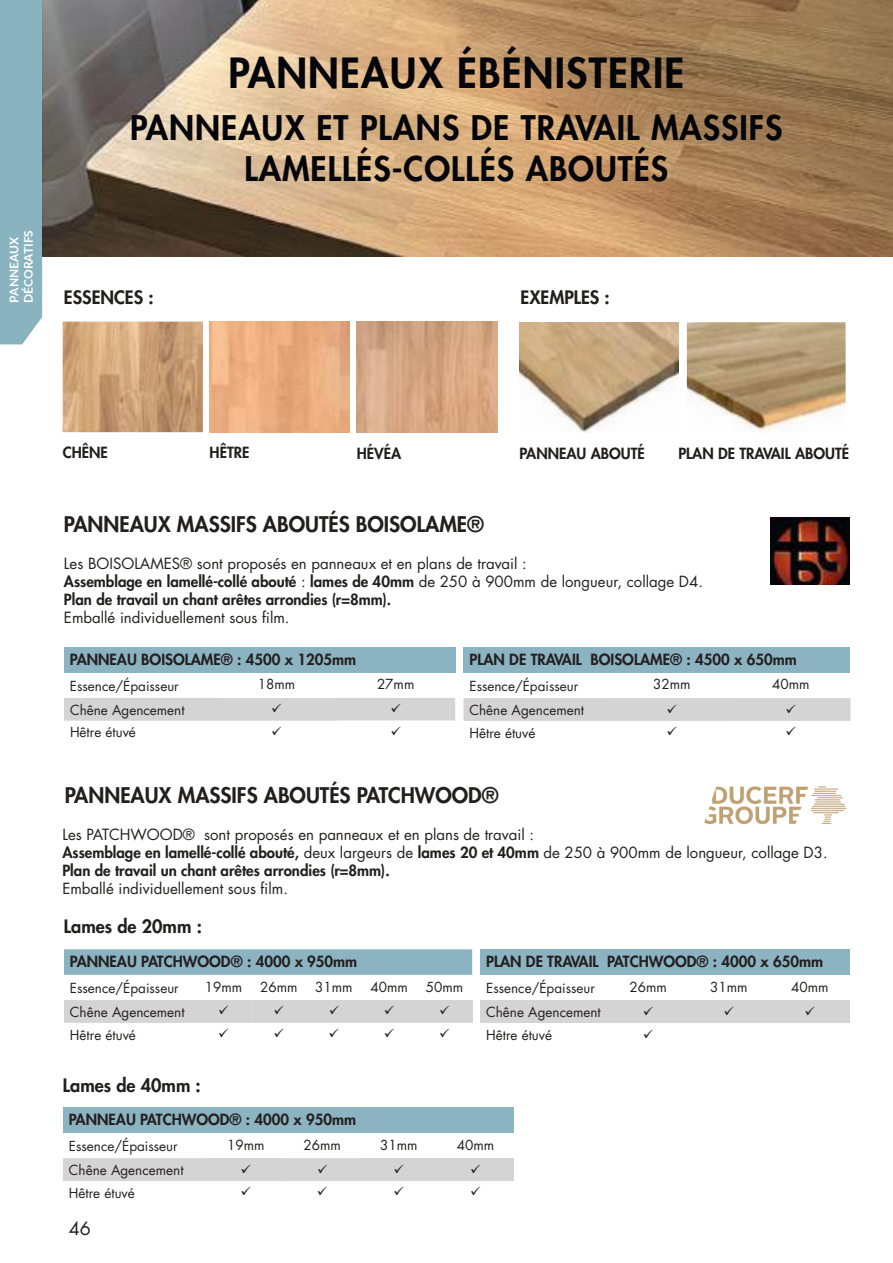
<style>
.page{position:relative;width:893px;height:1263px;background:#fff}
.page>*{position:absolute;margin:0;border:0;box-sizing:border-box;transform-origin:0 0}
.t1{font:800 40.5px "Futura LT";letter-spacing:.03em;color:#05060b}
.t2{font:800 33px/40.5px "Futura LT";letter-spacing:.03em;color:#05060b;text-align:center}
.t3{font:800 21px "Futura LT";color:#241f1f}
.t4{font:800 18px "Futura LT";color:#241f1f}
.t5{font:18px "Futura LT";color:#241f1f}
.t6{font:15px/18px "Futura LT";color:#241f1f}
.t7{font:800 15px "Futura LT";color:#241f1f}
.t8{font:13.5px "Futura LT";color:#241f1f}
.t9{font:700 12px/14.4px "Lato";color:#fff}
.s1{font-weight:800}
</style>
<div class="page">
<img style="left:42px;top:0;width:851px;height:257px">
<div style="left:64px;top:647px;width:391px;height:26px;background:#8cb3c1"></div>
<img style="left:771px;top:518px;width:78px;height:67px">
<img style="left:519px;top:322px;width:159px;height:111px">
<img style="left:704px;top:786px;width:143px;height:38px">
<img style="left:687px;top:322px;width:159px;height:111px">
<div style="left:463px;top:647px;width:387px;height:26px;background:#8cb3c1"></div>
<img style="left:357px;top:322px;width:140px;height:110px">
<img style="left:63px;top:322px;width:140px;height:110px">
<svg style="left:64px;top:949px;width:408px;height:26px;background:#8eb4c2"></svg>
<div style="left:480px;top:949px;width:370px;height:26px;background:#8cb3c1"></div>
<div style="left:480px;top:1000px;width:128px;height:23px;background:#d5d4d5"></div>
<div style="left:608px;top:1000px;width:80px;height:23px;background:#d5d4d5"></div>
<div style="left:688px;top:1000px;width:81px;height:23px;background:#d5d4d5"></div>
<div style="left:769px;top:1000px;width:81px;height:23px;background:#d5d4d5"></div>
<div style="left:63px;top:1107px;width:451px;height:26px;background:#8cb3c1"></div>
<div style="left:0;top:0;width:42px;height:344px;background:#8ab3c0"></div>
<div style="left:64px;top:698px;width:391px;height:23px;background:#d5d4d5"></div>
<div style="left:463px;top:698px;width:387px;height:23px;background:#d5d4d5"></div>
<div style="left:64px;top:1000px;width:408px;height:23px;background:#d5d4d5"></div>
<div style="left:63px;top:1158px;width:451px;height:23px;background:#d5d4d5"></div>
<p class="t9" style="left:6px;top:303px;width:74px;rotate:-90deg">PANNEAUX<br>DÉCORATIFS</p>
<h1 class="t1" style="left:228px;top:46px;width:457px">PANNEAUX ÉBÉNISTERIE</h1>
<h2 class="t2" style="left:130px;top:107px;width:654px">PANNEAUX ET PLANS DE TRAVAIL MASSIFS<br>LAMELLÉS-COLLÉS ABOUTÉS</h2>
<p class="t4" style="left:64px;top:285px;width:91px">ESSENCES :</p>
<p class="t4" style="left:521px;top:285px;width:91px">EXEMPLES :</p>
<p class="t7" style="left:63px;top:442px;width:47px">CHÊNE</p>
<p class="t7" style="left:210px;top:442px;width:41px">HÊTRE</p>
<p class="t7" style="left:357px;top:444px;width:46px">HÉVÉA</p>
<h3 class="t3" style="left:64px;top:511px;width:421px">PANNEAUX MASSIFS ABOUTÉS BOISOLAME®</h3>
<p class="t7" style="left:519px;top:444px;width:127px">PANNEAU ABOUTÉ</p>
<p class="t7" style="left:678px;top:444px;width:172px">PLAN DE TRAVAIL ABOUTÉ</p>
<p class="t6" style="left:64px;top:555px;width:640px">Les BOISOLAMES® sont proposés en panneaux et en plans de travail :<br><span class="s1">Assemblage en lamellé-collé abouté</span> : <span class="s1">lames de 40mm</span> de 250 à 900mm de longueur, collage D4.<br><span class="s1">Plan de travail un chant arêtes arrondies (r=8mm).</span></p>
<p class="t6" style="left:64px;top:609px;width:227px">Emballé individuellement sous film.</p>
<p class="t7" style="left:70px;top:649px;width:288px">PANNEAU BOISOLAME® : 4500 x 1205mm</p>
<p class="t8" style="left:70px;top:677px;width:110px">Essence/Épaisseur</p>
<p class="t8" style="left:258px;top:676px;width:39px">18mm</p>
<p class="t8" style="left:377px;top:676px;width:39px">27mm</p>
<p class="t8" style="left:70px;top:701px;width:116px">Chêne Agencement</p>
<p class="t8" style="left:70px;top:724px;width:67px">Hêtre étuvé</p>
<p class="t7" style="left:469px;top:649px;width:329px">PLAN DE TRAVAIL BOISOLAME® : 4500 x 650mm</p>
<p class="t8" style="left:469px;top:677px;width:110px">Essence/Épaisseur</p>
<p class="t8" style="left:653px;top:676px;width:39px">32mm</p>
<p class="t8" style="left:772px;top:676px;width:39px">40mm</p>
<p class="t8" style="left:469px;top:701px;width:116px">Chêne Agencement</p>
<p class="t8" style="left:469px;top:724px;width:67px">Hêtre étuvé</p>
<h3 class="t3" style="left:65px;top:781px;width:435px">PANNEAUX MASSIFS ABOUTÉS PATCHWOOD®</h3>
<p class="t6" style="left:62px;top:826px;width:767px">Les PATCHWOOD® sont proposés en panneaux et en plans de travail :<br><span class="s1">Assemblage en lamellé-collé abouté,</span> deux largeurs de <span class="s1">lames 20 et 40mm</span> de 250 à 900mm de longueur, collage D3.<br><span class="s1">Plan de travail un chant arêtes arrondies (r=8mm).</span></p>
<p class="t6" style="left:62px;top:880px;width:227px">Emballé individuellement sous film.</p>
<p class="t4" style="left:64px;top:914px;width:139px">Lames de 20mm :</p>
<p class="t7" style="left:70px;top:952px;width:289px">PANNEAU PATCHWOOD® : 4000 x 950mm</p>
<p class="t8" style="left:70px;top:979px;width:110px">Essence/Épaisseur</p>
<p class="t8" style="left:205px;top:978px;width:39px">19mm</p>
<p class="t8" style="left:260px;top:978px;width:39px">26mm</p>
<p class="t8" style="left:315px;top:978px;width:39px">31mm</p>
<p class="t8" style="left:371px;top:978px;width:39px">40mm</p>
<p class="t8" style="left:426px;top:978px;width:39px">50mm</p>
<p class="t8" style="left:70px;top:1003px;width:116px">Chêne Agencement</p>
<p class="t8" style="left:70px;top:1026px;width:67px">Hêtre étuvé</p>
<p class="t7" style="left:486px;top:952px;width:339px">PLAN DE TRAVAIL PATCHWOOD® : 4000 x 650mm</p>
<p class="t8" style="left:486px;top:979px;width:110px">Essence/Épaisseur</p>
<p class="t8" style="left:629px;top:978px;width:39px">26mm</p>
<p class="t8" style="left:710px;top:978px;width:39px">31mm</p>
<p class="t8" style="left:791px;top:978px;width:39px">40mm</p>
<p class="t8" style="left:486px;top:1003px;width:116px">Chêne Agencement</p>
<p class="t8" style="left:486px;top:1026px;width:67px">Hêtre étuvé</p>
<p class="t4" style="left:63px;top:1073px;width:139px">Lames de 40mm :</p>
<p class="t7" style="left:69px;top:1110px;width:289px">PANNEAU PATCHWOOD® : 4000 x 950mm</p>
<p class="t8" style="left:69px;top:1137px;width:110px">Essence/Épaisseur</p>
<p class="t8" style="left:227px;top:1136px;width:39px">19mm</p>
<p class="t8" style="left:304px;top:1136px;width:39px">26mm</p>
<p class="t8" style="left:380px;top:1136px;width:39px">31mm</p>
<p class="t8" style="left:457px;top:1136px;width:39px">40mm</p>
<p class="t8" style="left:69px;top:1161px;width:116px">Chêne Agencement</p>
<p class="t8" style="left:69px;top:1184px;width:67px">Hêtre étuvé</p>
<p class="t5" style="left:69px;top:1217px;width:24px">46</p>
</div>
